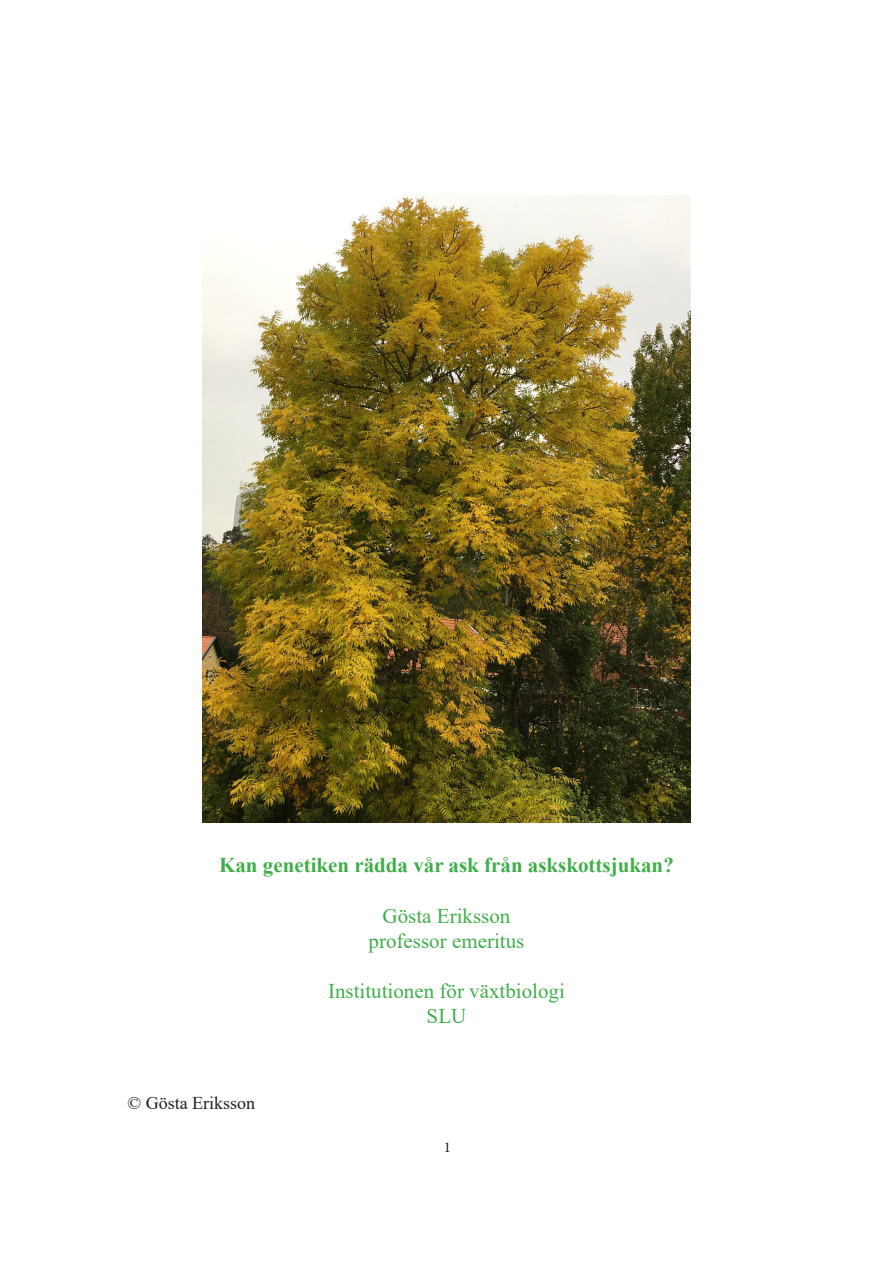
<style>
.page{position:relative;width:893px;height:1263px;background:#fff}
.page>*{position:absolute;margin:0;border:0;box-sizing:border-box;transform-origin:0 0}
.t1{font:21px "Times New Roman";color:#40ae49}
.t2{font:700 21px "Times New Roman";color:#40ae49}
.t3{font:18px "Times New Roman";color:#231f20}
.t4{font:15px "Minion Pro";color:#231f20}
</style>
<div class="page">
<img style="left:203px;top:196px;width:487px;height:626px">
<p class="t2" style="left:219px;top:850px;width:456px">Kan genetiken rädda vår ask från askskottsjukan?</p>
<p class="t1" style="left:383px;top:901px;width:129px">Gösta Eriksson</p>
<p class="t1" style="left:369px;top:926px;width:157px">professor emeritus</p>
<p class="t1" style="left:328px;top:976px;width:238px">Institutionen för växtbiologi</p>
<p class="t1" style="left:427px;top:1001px;width:41px">SLU</p>
<p class="t3" style="left:128px;top:1090px;width:129px">© Gösta Eriksson</p>
<p class="t4" style="left:444px;top:1137px;width:9px">1</p>
</div>
